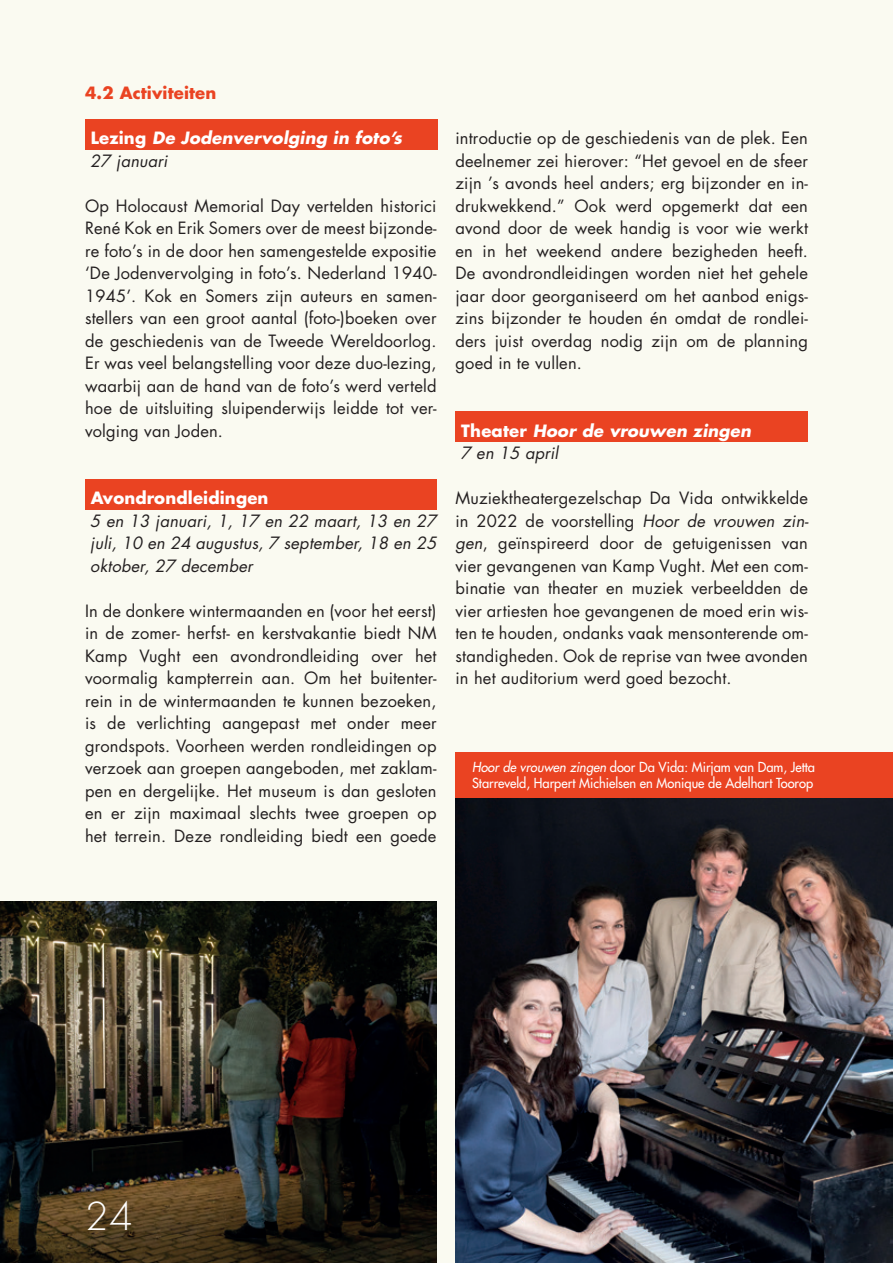
<style>
.page{position:relative;width:893px;height:1263px;background:#fafaf1}
.page>*{position:absolute;margin:0;border:0;box-sizing:border-box;transform-origin:0 0}
.t1{font:300 37.5px "Futura Std";color:#fff}
.t2{font:16.5px/22.5px "Futura Std";letter-spacing:.01em;color:#231f20;text-align:justify}
.t3{font:italic 16.5px/22.5px "Futura Std";letter-spacing:.01em;color:#231f20;text-align:justify}
.t4{font:italic 700 16.5px/22.5px "Futura Std";letter-spacing:.01em;color:#fff}
.t5{font:700 16.5px "Futura Std";letter-spacing:.01em;color:#fff}
.t6{font:700 16.5px "Futura Std";letter-spacing:.01em;color:#ea4322}
.t7{font:500 13.5px/16.2px "Futura Std";color:#fff;scale:.95 1}
.s1{font-style:normal}
.s2{font-weight:400;color:#231f20}
.s3{font-style:italic}
</style>
<div class="page">
<div style="left:85px;top:119px;width:353px;height:30px;background:#ea4322"></div>
<div style="left:455px;top:412px;width:353px;height:30px;background:#ea4322"></div>
<div style="left:85px;top:480px;width:352px;height:30px;background:#ea4322"></div>
<img style="left:455px;top:797px;width:438px;height:466px">
<div style="left:455px;top:752px;width:438px;height:45px;background:#ea4322"></div>
<img style="left:0;top:902px;width:437px;height:361px">
<p class="t6" style="left:85px;top:82px;width:133px">4.2 Activiteiten</p>
<p class="t4" style="left:90px;top:127px;width:313px"><span class="s1">Lezing</span> De Jodenvervolging in foto’s<br><span class="s2">27 januari</span></p>
<p class="t2" style="left:85px;top:194px;width:353px">Op Holocaust Memorial Day vertelden historici René Kok en Erik Somers over de meest bijzonde&shy;re foto’s in de door hen samengestelde expositie ‘De Jodenvervolging in foto’s. Nederland 1940- 1945’. Kok en Somers zijn auteurs en samen&shy;stellers van een groot aantal (foto-)boeken over de geschiedenis van de Tweede Wereldoorlog.<br>Er was veel belangstelling voor deze duo-lezing, waarbij aan de hand van de foto’s werd verteld hoe de uitsluiting sluipenderwijs leidde tot ver&shy;volging van Joden.</p>
<p class="t5" style="left:91px;top:487px;width:179px">Avondrondleidingen</p>
<p class="t3" style="left:90px;top:509px;width:348px">5 en 13 januari, 1, 17 en 22 maart, 13 en 27 juli, 10 en 24 augustus, 7 september, 18 en 25 oktober, 27 december</p>
<p class="t2" style="left:85px;top:599px;width:353px">In de donkere wintermaanden en (voor het eerst) in de zomer- herfst- en kerstvakantie biedt NM Kamp Vught een avondrondleiding over het voormalig kampterrein aan. Om het buitenter&shy;rein in de wintermaanden te kunnen bezoeken, is de verlichting aangepast met onder meer grondspots. Voorheen werden rondleidingen op verzoek aan groepen aangeboden, met zaklam&shy;pen en dergelijke. Het museum is dan gesloten en er zijn maximaal slechts twee groepen op het terrein. Deze rondleiding biedt een goede</p>
<p class="t2" style="left:455px;top:127px;width:354px">introductie op de geschiedenis van de plek. Een deelnemer zei hierover: “Het gevoel en de sfeer zijn ’s avonds heel anders; erg bijzonder en in&shy;drukwekkend.” Ook werd opgemerkt dat een avond door de week handig is voor wie werkt en in het weekend andere bezigheden heeft.<br>De avondrondleidingen worden niet het gehele jaar door georganiseerd om het aanbod enigs&shy;zins bijzonder te houden én omdat de rondlei&shy;ders juist overdag nodig zijn om de planning goed in te vullen.</p>
<p class="t4" style="left:461px;top:419px;width:292px"><span class="s1">Theater</span> Hoor de vrouwen zingen<br><span class="s2">7 en 15 april</span></p>
<p class="t2" style="left:455px;top:487px;width:355px">Muziektheatergezelschap Da Vida ontwikkelde in 2022 de voorstelling <span class="s3">Hoor de vrouwen zin&shy;gen</span>, geïnspireerd door de getuigenissen van vier gevangenen van Kamp Vught. Met een com&shy;binatie van theater en muziek verbeeldden de vier artiesten hoe gevangenen de moed erin wis&shy;ten te houden, ondanks vaak mensonterende om&shy;standigheden. Ook de reprise van twee avonden in het auditorium werd goed bezocht.</p>
<p class="t7" style="left:472px;top:759px;width:363px"><span class="s3">Hoor de vrouwen zingen</span> door Da Vida: Mirjam van Dam, Jetta<br>Starreveld, Harpert Michielsen en Monique de Adelhart Toorop</p>
<h1 class="t1" style="left:85px;top:1194px;width:49px">24</h1>
</div>
